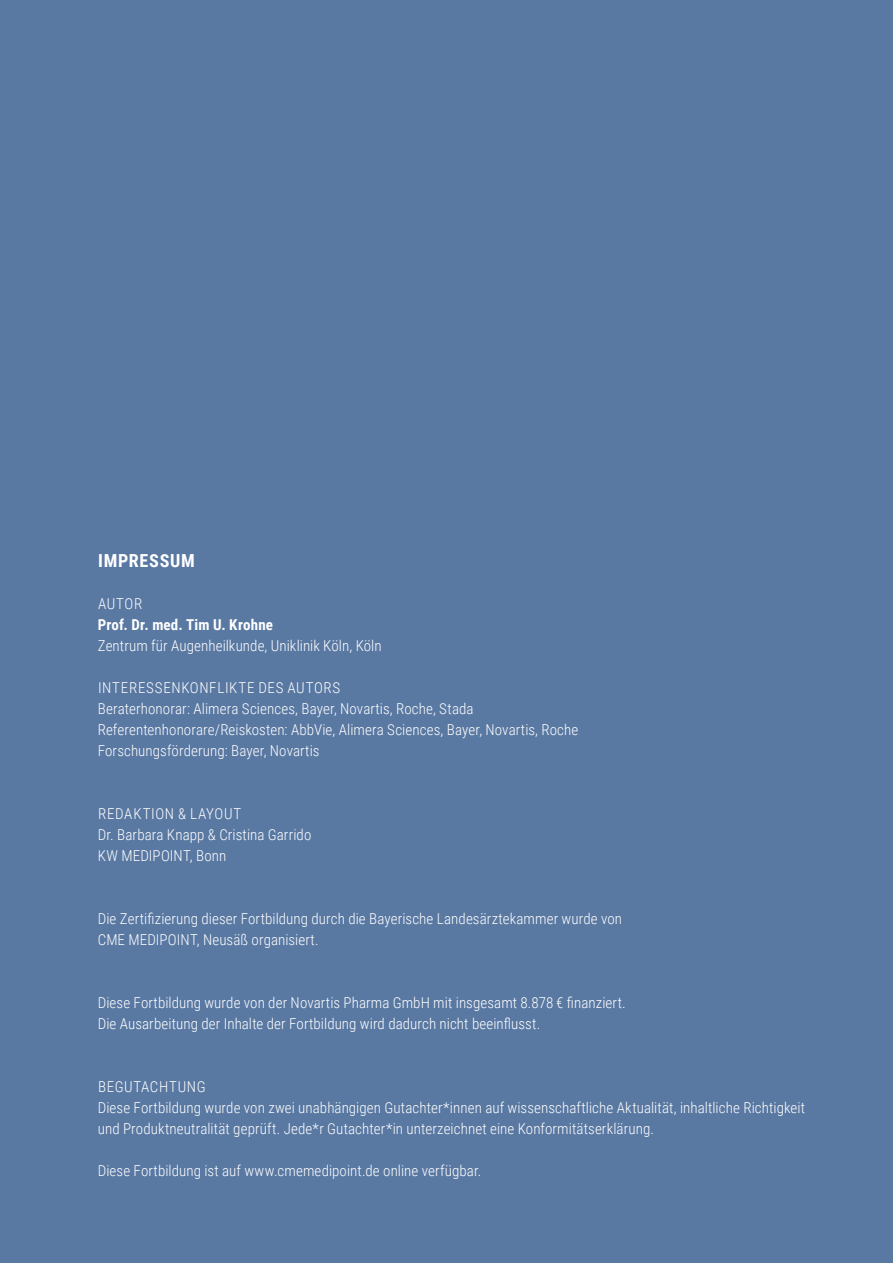
<style>
.page{position:relative;width:893px;height:1263px;background:#5978a2}
.page>*{position:absolute;margin:0;border:0;box-sizing:border-box;transform-origin:0 0}
.t1{font:700 18px "Roboto Condensed";letter-spacing:.04em;color:#fff}
.t2{font:300 15px/21px "Roboto Condensed";letter-spacing:.005em;color:#fff}
.t3{font:700 15px "Roboto Condensed";letter-spacing:.01em;color:#fff}
</style>
<div class="page">
<p class="t1" style="left:98px;top:548px;width:98px">IMPRESSUM</p>
<p class="t2" style="left:98px;top:593px;width:46px">AUTOR</p>
<p class="t3" style="left:98px;top:614px;width:177px">Prof. Dr. med. Tim U. Krohne</p>
<p class="t2" style="left:98px;top:635px;width:285px">Zentrum für Augenheilkunde, Uniklinik Köln, Köln</p>
<p class="t2" style="left:98px;top:677px;width:482px">INTERESSENKONFLIKTE DES AUTORS<br>Beraterhonorar: Alimera Sciences, Bayer, Novartis, Roche, Stada Referentenhonorare/Reiskosten: AbbVie, Alimera Sciences, Bayer, Novartis, Roche Forschungsförderung: Bayer, Novartis</p>
<p class="t2" style="left:98px;top:803px;width:215px">REDAKTION &amp; LAYOUT<br>Dr. Barbara Knapp &amp; Cristina Garrido<br>KW MEDIPOINT, Bonn</p>
<p class="t2" style="left:98px;top:908px;width:526px">Die Zertifizierung dieser Fortbildung durch die Bayerische Landesärztekammer wurde von<br>CME MEDIPOINT, Neusäß organisiert.</p>
<p class="t2" style="left:98px;top:992px;width:529px">Diese Fortbildung wurde von der Novartis Pharma GmbH mit insgesamt 8.878 € finanziert.<br>Die Ausarbeitung der Inhalte der Fortbildung wird dadurch nicht beeinflusst.</p>
<p class="t2" style="left:98px;top:1076px;width:709px">BEGUTACHTUNG<br>Diese Fortbildung wurde von zwei unabhängigen Gutachter*innen auf wissenschaftliche Aktualität, inhaltliche Richtigkeit und Produktneutralität geprüft. Jede*r Gutachter*in unterzeichnet eine Konformitätserklärung.</p>
<p class="t2" style="left:98px;top:1160px;width:385px">Diese Fortbildung ist auf www.cmemedipoint.de online verfügbar.</p>
</div>
